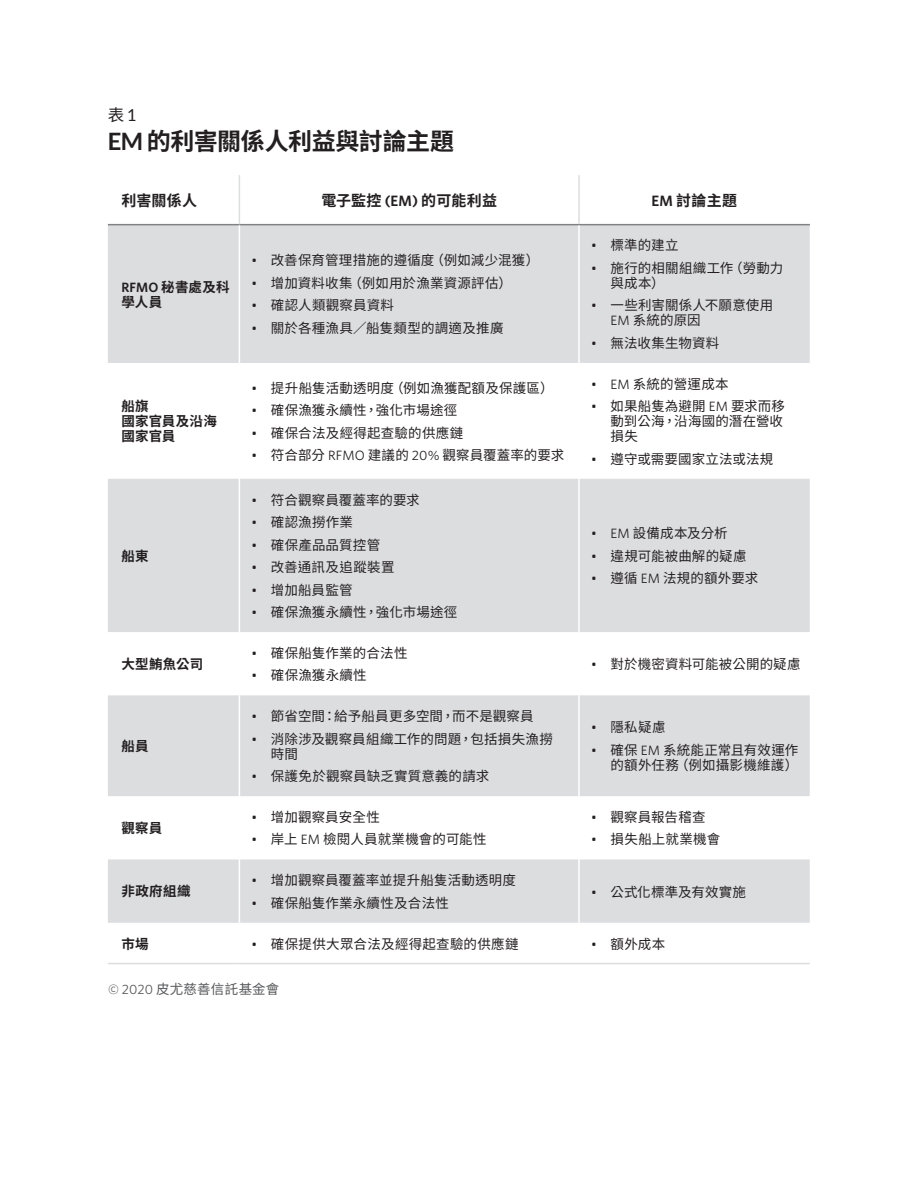
<style>
.page{position:relative;width:918px;height:1188px;background:#fff}
.page>*{position:absolute;margin:0;border:0;box-sizing:border-box;transform-origin:0 0}
.HED{font:700 24px "Noto Sans CJ Ktc";letter-spacing:-.015em;color:#231f20}
.Figure{font:16.5px "Noto Sans CJ Ktc";color:#231f20}
.Table-H1__center{font:700 15px "Noto Sans CJ Ktc";letter-spacing:.01em;color:#231f20}
.Table-H1__left_align{font:700 15px "Noto Sans CJ Ktc";letter-spacing:.01em;color:#231f20}
.t1{font:13.5px/15px "Noto Sans CJ Ktc";letter-spacing:.015em;color:#231f20}
.Table-Left_column{font:700 13.5px/15px "Noto Sans CJ Ktc";letter-spacing:.02em;color:#231f20}
.Source{font:13.5px "Noto Sans CJ Ktc";letter-spacing:.015em;color:#57585a}
.s1{font-family:"Lato"}
.s2{font-family:"Whitney";font-weight:600}
.s3{font-family:"Whitney"}
</style>
<div class="page">
<svg style="left:108px;top:225px;width:702px;height:698px;fill:#dcdddf"></svg>
<hr style="left:108px;top:224px;width:131px;height:1px;background:#808285">
<hr style="left:239px;top:224px;width:340px;height:1px;background:#808285">
<hr style="left:579px;top:224px;width:231px;height:1px;background:#808285">
<hr style="left:239px;top:225px;width:1px;height:138px;background:#fff">
<hr style="left:578px;top:225px;width:2px;height:138px;background:#fff">
<hr style="left:239px;top:363px;width:1px;height:116px;background:#fff">
<hr style="left:578px;top:363px;width:2px;height:116px;background:#fff">
<hr style="left:239px;top:479px;width:1px;height:153px;background:#fff">
<hr style="left:578px;top:479px;width:2px;height:153px;background:#fff">
<hr style="left:239px;top:632px;width:1px;height:63px;background:#fff">
<hr style="left:578px;top:632px;width:2px;height:63px;background:#fff">
<hr style="left:239px;top:695px;width:1px;height:101px;background:#fff">
<hr style="left:578px;top:695px;width:2px;height:101px;background:#fff">
<hr style="left:239px;top:796px;width:1px;height:63px;background:#fff">
<hr style="left:578px;top:796px;width:2px;height:63px;background:#fff">
<hr style="left:239px;top:859px;width:1px;height:64px;background:#fff">
<hr style="left:578px;top:859px;width:2px;height:64px;background:#fff">
<hr style="left:239px;top:175px;width:1px;height:49px;background:#dcdddf">
<hr style="left:578px;top:175px;width:2px;height:49px;background:#dcdddf">
<hr style="left:108px;top:963px;width:131px;height:1px;background:#dcdddf">
<hr style="left:239px;top:963px;width:340px;height:1px;background:#dcdddf">
<hr style="left:579px;top:963px;width:231px;height:1px;background:#dcdddf">
<p class="Figure" style="left:108px;top:106px;width:30px">表 <span class="s1">1</span></p>
<p class="HED" style="left:108px;top:127px;width:348px"><span class="s1">EM</span> 的利害關係人利益與討論主題</p>
<p class="Table-H1__left_align" style="left:121px;top:192px;width:77px">利害關係人</p>
<p class="Table-H1__center" style="left:321px;top:192px;width:177px">電子監控 <span class="s2">(EM)</span> 的可能利益</p>
<p class="Table-H1__center" style="left:652px;top:192px;width:87px"><span class="s2">EM</span> 討論主題</p>
<p class="Table-Left_column" style="left:121px;top:280px;width:110px"><span class="s2">RFMO</span> 秘書處及科學人員</p>
<p class="Table-Left_column" style="left:121px;top:399px;width:97px">船旗<br>國家官員及沿海國家官員</p>
<p class="Table-Left_column" style="left:121px;top:549px;width:29px">船東</p>
<p class="Table-Left_column" style="left:121px;top:657px;width:83px">大型鮪魚公司</p>
<p class="Table-Left_column" style="left:121px;top:739px;width:29px">船員</p>
<p class="Table-Left_column" style="left:121px;top:821px;width:43px">觀察員</p>
<p class="Table-Left_column" style="left:121px;top:884px;width:71px">非政府組織</p>
<p class="t1" style="left:251px;top:253px;width:289px"><span class="s3">•</span> 改善保育管理措施的遵循度（例如減少混獲）</p>
<p class="t1" style="left:251px;top:276px;width:262px"><span class="s3">•</span> 增加資料收集（例如用於漁業資源評估）</p>
<p class="t1" style="left:251px;top:298px;width:144px"><span class="s3">•</span> 確認人類觀察員資料</p>
<p class="t1" style="left:251px;top:321px;width:254px"><span class="s3">•</span> 關於各種漁具／船隻類型的調適及推廣</p>
<p class="t1" style="left:251px;top:380px;width:304px"><span class="s3">•</span> 提升船隻活動透明度（例如漁獲配額及保護區）</p>
<p class="t1" style="left:251px;top:403px;width:207px"><span class="s3">•</span> 確保漁獲永續性，強化市場途徑</p>
<p class="t1" style="left:251px;top:425px;width:213px"><span class="s3">•</span> 確保合法及經得起查驗的供應鏈</p>
<p class="t1" style="left:251px;top:448px;width:314px"><span class="s3">•</span> 符合部分 <span class="s3">RFMO</span> 建議的 <span class="s3">20%</span> 觀察員覆蓋率的要求</p>
<p class="t1" style="left:251px;top:492px;width:170px"><span class="s3">•</span> 符合觀察員覆蓋率的要求</p>
<p class="t1" style="left:251px;top:515px;width:103px"><span class="s3">•</span> 確認漁撈作業</p>
<p class="t1" style="left:251px;top:537px;width:130px"><span class="s3">•</span> 確保產品品質控管</p>
<p class="t1" style="left:251px;top:560px;width:145px"><span class="s3">•</span> 改善通訊及追蹤裝置</p>
<p class="t1" style="left:251px;top:582px;width:103px"><span class="s3">•</span> 增加船員監管</p>
<p class="t1" style="left:251px;top:605px;width:207px"><span class="s3">•</span> 確保漁獲永續性，強化市場途徑</p>
<p class="t1" style="left:251px;top:646px;width:158px"><span class="s3">•</span> 確保船隻作業的合法性</p>
<p class="t1" style="left:251px;top:668px;width:117px"><span class="s3">•</span> 確保漁獲永續性</p>
<p class="t1" style="left:251px;top:709px;width:284px"><span class="s3">•</span> 節省空間：給予船員更多空間，而不是觀察員</p>
<p class="t1" style="left:271px;top:732px;width:283px;text-indent:-20px"><span class="s3">•</span> 消除涉及觀察員組織工作的問題，包括損失漁撈時間</p>
<p class="t1" style="left:251px;top:769px;width:239px"><span class="s3">•</span> 保護免於觀察員缺乏實質意義的請求</p>
<p class="t1" style="left:251px;top:810px;width:130px"><span class="s3">•</span> 增加觀察員安全性</p>
<p class="t1" style="left:251px;top:832px;width:237px"><span class="s3">•</span> 岸上 <span class="s3">EM</span> 檢閱人員就業機會的可能性</p>
<p class="t1" style="left:251px;top:873px;width:266px"><span class="s3">•</span> 增加觀察員覆蓋率並提升船隻活動透明度</p>
<p class="t1" style="left:251px;top:896px;width:199px"><span class="s3">•</span> 確保船隻作業永續性及合法性</p>
<p class="t1" style="left:591px;top:238px;width:89px"><span class="s3">•</span> 標準的建立</p>
<p class="t1" style="left:611px;top:261px;width:174px;text-indent:-20px"><span class="s3">•</span> 施行的相關組織工作（勞動力與成本）</p>
<p class="t1" style="left:611px;top:298px;width:164px;text-indent:-20px"><span class="s3">•</span> 一些利害關係人不願意使用<br><span class="s3">EM</span> 系統的原因</p>
<p class="t1" style="left:591px;top:336px;width:130px"><span class="s3">•</span> 無法收集生物資料</p>
<p class="t1" style="left:591px;top:377px;width:139px"><span class="s3">• EM</span> 系統的營運成本</p>
<p class="t1" style="left:611px;top:399px;width:176px;text-indent:-20px"><span class="s3">•</span> 如果船隻為避開 <span class="s3">EM</span> 要求而移動到公海，沿海國的潛在營收損失</p>
<p class="t1" style="left:591px;top:452px;width:184px"><span class="s3">•</span> 遵守或需要國家立法或法規</p>
<p class="t1" style="left:591px;top:526px;width:138px"><span class="s3">• EM</span> 設備成本及分析</p>
<p class="t1" style="left:591px;top:549px;width:157px"><span class="s3">•</span> 違規可能被曲解的疑慮</p>
<p class="t1" style="left:591px;top:571px;width:169px"><span class="s3">•</span> 遵循 <span class="s3">EM</span> 法規的額外要求</p>
<p class="t1" style="left:591px;top:657px;width:211px"><span class="s3">•</span> 對於機密資料可能被公開的疑慮</p>
<p class="t1" style="left:591px;top:720px;width:76px"><span class="s3">•</span> 隱私疑慮</p>
<p class="t1" style="left:591px;top:743px;width:209px;text-align:right"><span class="s3">•</span> 確保 <span class="s3">EM</span> 系統能正常且有效運作的額外任務（例如攝影機維護）</p>
<p class="t1" style="left:591px;top:810px;width:116px"><span class="s3">•</span> 觀察員報告稽查</p>
<p class="t1" style="left:591px;top:832px;width:131px"><span class="s3">•</span> 損失船上就業機會</p>
<p class="t1" style="left:591px;top:884px;width:156px"><span class="s3">•</span> 公式化標準及有效實施</p>
<p class="Table-Left_column" style="left:121px;top:936px;width:29px">市場</p>
<p class="t1" style="left:251px;top:936px;width:269px"><span class="s3">•</span> 確保提供大眾合法及經得起查驗的供應鏈</p>
<p class="t1" style="left:591px;top:936px;width:76px"><span class="s3">•</span> 額外成本</p>
<p class="Source" style="left:108px;top:982px;width:173px"><span class="s3">© 2020</span> 皮尤慈善信託基金會</p>
</div>
